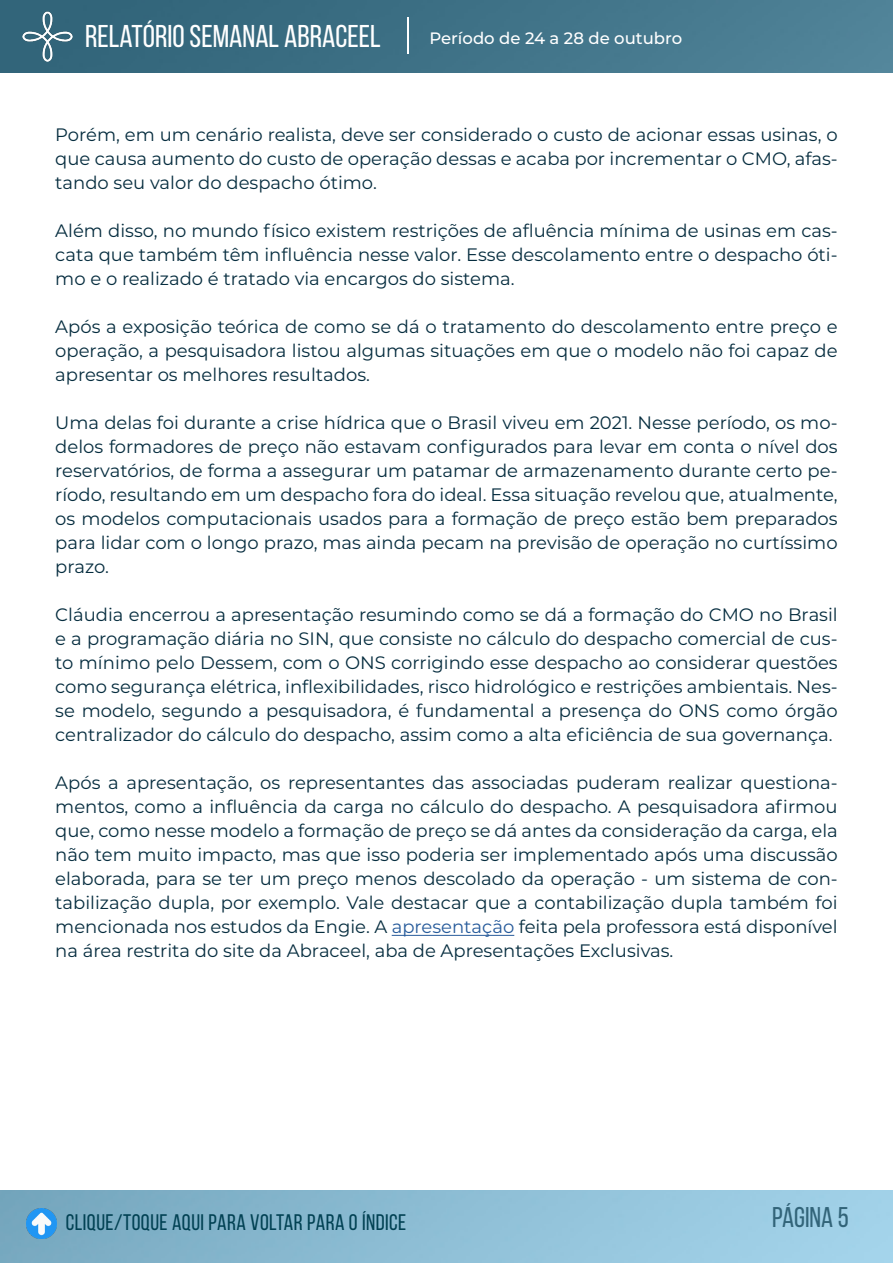
<style>
.page{position:relative;width:893px;height:1263px;background:#fff}
.page>*{position:absolute;margin:0;border:0;box-sizing:border-box;transform-origin:0 0}
.t1{font:31.5px "Bebas Neue";color:#fff}
.t2{font:28.5px "Bebas Neue";color:#326479}
.t3{font:22.5px "Bebas Neue";letter-spacing:.02em;color:#014153}
.t4{font:18px/24px "Montserrat";color:#062d3f;text-align:justify}
.t5{font:500 16.5px "Montserrat";color:#fff}
.s1{color:#275b9b}
</style>
<div class="page">
<img style="left:0;top:0;width:893px;height:72px">
<img style="left:0;top:1191px;width:892px;height:72px">
<img style="left:23px;top:11px;width:50px;height:50px">
<hr style="left:407px;top:17px;width:2px;height:37px;background:#fff">
<img style="left:27px;top:1209px;width:29px;height:29px">
<hr style="left:392px;top:935px;width:122px;height:1px;background:#275b9b">
<h1 class="t1" style="left:85px;top:19px;width:297px">RELATÓRIO SEMANAL ABRACEEL</h1>
<p class="t5" style="left:429px;top:26px;width:254px">Período de 24 a 28 de outubro</p>
<p class="t4" style="left:55px;top:122px;width:784px">Porém, em um cenário realista, deve ser considerado o custo de acionar essas usinas, o que causa aumento do custo de operação dessas e acaba por incrementar o CMO, afas&shy;tando seu valor do despacho ótimo.</p>
<p class="t4" style="left:55px;top:218px;width:784px">Além disso, no mundo físico existem restrições de afluência mínima de usinas em cas&shy;cata que também têm influência nesse valor. Esse descolamento entre o despacho óti&shy;mo e o realizado é tratado via encargos do sistema.</p>
<p class="t4" style="left:55px;top:314px;width:784px">Após a exposição teórica de como se dá o tratamento do descolamento entre preço e operação, a pesquisadora listou algumas situações em que o modelo não foi capaz de apresentar os melhores resultados.</p>
<p class="t4" style="left:55px;top:410px;width:784px">Uma delas foi durante a crise hídrica que o Brasil viveu em 2021. Nesse período, os mo&shy;delos formadores de preço não estavam configurados para levar em conta o nível dos reservatórios, de forma a assegurar um patamar de armazenamento durante certo pe&shy;ríodo, resultando em um despacho fora do ideal. Essa situação revelou que, atualmente, os modelos computacionais usados para a formação de preço estão bem preparados para lidar com o longo prazo, mas ainda pecam na previsão de operação no curtíssimo prazo.</p>
<p class="t4" style="left:55px;top:602px;width:784px">Cláudia encerrou a apresentação resumindo como se dá a formação do CMO no Brasil e a programação diária no SIN, que consiste no cálculo do despacho comercial de cus&shy;to mínimo pelo Dessem, com o ONS corrigindo esse despacho ao considerar questões como segurança elétrica, inflexibilidades, risco hidrológico e restrições ambientais. Nes&shy;se modelo, segundo a pesquisadora, é fundamental a presença do ONS como órgão centralizador do cálculo do despacho, assim como a alta eficiência de sua governança.</p>
<p class="t4" style="left:55px;top:770px;width:784px">Após a apresentação, os representantes das associadas puderam realizar questiona&shy;mentos, como a influência da carga no cálculo do despacho. A pesquisadora afirmou que, como nesse modelo a formação de preço se dá antes da consideração da carga, ela não tem muito impacto, mas que isso poderia ser implementado após uma discussão elaborada, para se ter um preço menos descolado da operação - um sistema de con&shy;tabilização dupla, por exemplo. Vale destacar que a contabilização dupla também foi mencionada nos estudos da Engie. A <span class="s1">apresentação</span> feita pela professora está disponível na área restrita do site da Abraceel, aba de Apresentações Exclusivas.</p>
<p class="t3" style="left:66px;top:1210px;width:342px">CLIQUE/TOQUE AQUI PARA VOLTAR PARA O ÍNDICE</p>
<h2 class="t2" style="left:772px;top:1201px;width:78px">PÁGINA 5</h2>
</div>
